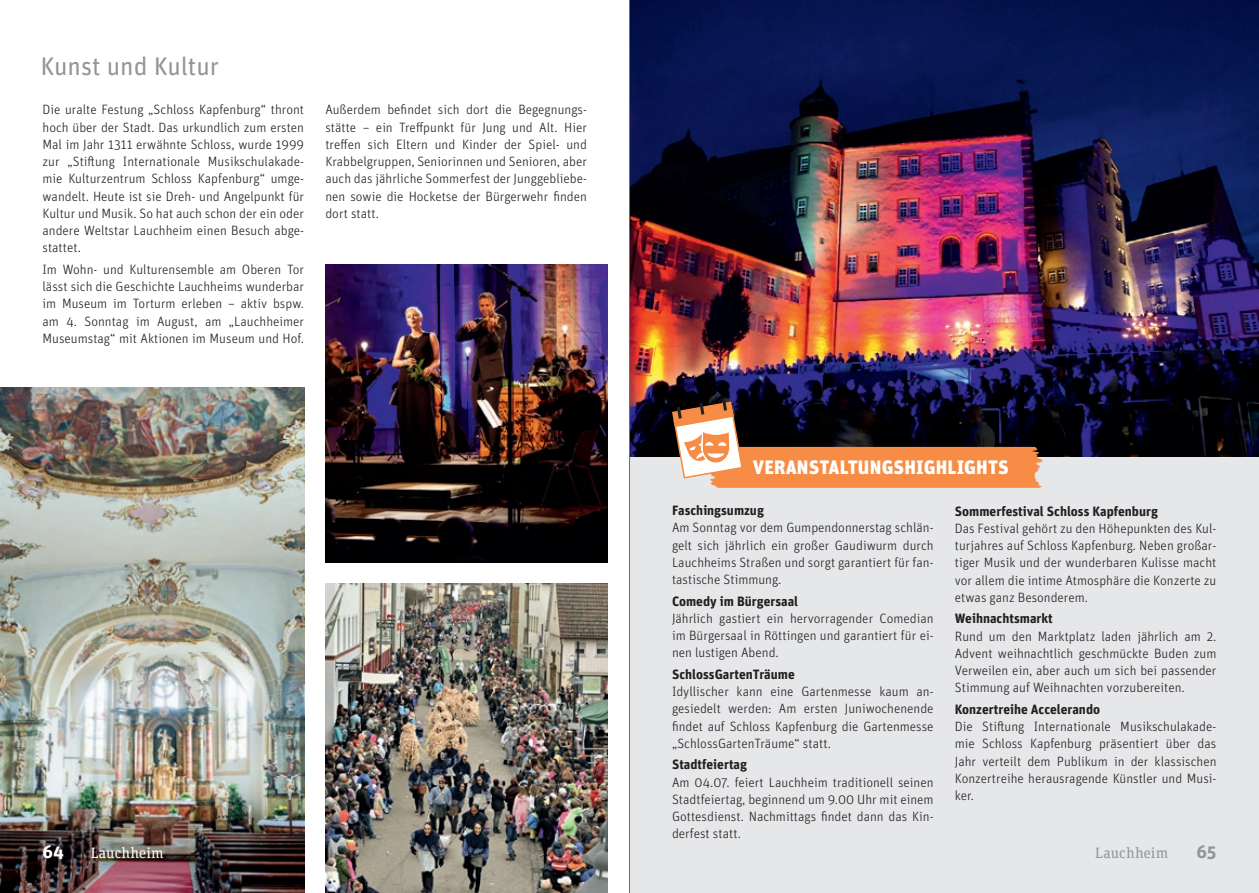
<style>
.page{position:relative;width:1259px;height:893px;background:#fff}
.page>*{position:absolute;margin:0;border:0;box-sizing:border-box;transform-origin:0 0}
.t1{font:25.5px "Unit Pro";color:#939598}
.t2{font:900 19.35px "Unit Pro";letter-spacing:.01em;color:#fff}
.t3{font:700 18px "Unit Pro";color:#fff}
.t4{font:700 18px "Unit Pro";color:#939598}
.t5{font:15px "Unit Slab Pro";letter-spacing:.015em;color:#fff}
.t6{font:15px "Unit Slab Pro";letter-spacing:.015em;color:#939598}
.t7{font:300 13.5px/17.2px "Unit Pro";color:#231f20;text-align:justify}
.t8{font:700 13.5px "Unit Pro";color:#231f20}
</style>
<div class="page">
<div style="left:629px;top:456px;width:630px;height:437px;background:#e6e7e9"></div>
<img style="left:325px;top:264px;width:283px;height:299px">
<img style="left:0;top:387px;width:304px;height:506px">
<img style="left:325px;top:584px;width:283px;height:309px">
<img style="left:630px;top:0;width:629px;height:456px">
<img style="left:710px;top:434px;width:371px;height:54px">
<svg style="left:671px;top:396px;width:73px;height:83px"></svg>
<hr style="left:629px;top:0;width:1px;height:893px;background:#6c6d70">
<h1 class="t1" style="left:40px;top:48px;width:180px">Kunst und Kultur</h1>
<p class="t7" style="left:43px;top:101px;width:263px">Die uralte Festung „Schloss Kapfenburg“ thront hoch über der Stadt. Das urkundlich zum ersten Mal im Jahr 1311 erwähnte Schloss, wurde 1999 zur „Stiftung Internationale Musikschulakade&shy;mie Kulturzentrum Schloss Kapfenburg“ umge&shy;wandelt. Heute ist sie Dreh- und Angelpunkt für Kultur und Musik. So hat auch schon der ein oder andere Weltstar Lauchheim einen Besuch abge&shy;stattet.</p>
<p class="t7" style="left:43px;top:260px;width:263px">Im Wohn- und Kulturensemble am Oberen Tor lässt sich die Geschichte Lauchheims wunderbar im Museum im Torturm erleben – aktiv bspw. am 4. Sonntag im August, am „Lauchheimer Museumstag“ mit Aktionen im Museum und Hof.</p>
<p class="t7" style="left:325px;top:101px;width:263px">Außerdem befindet sich dort die Begegnungs&shy;stätte – ein Treffpunkt für Jung und Alt. Hier treffen sich Eltern und Kinder der Spiel- und Krabbelgruppen, Seniorinnen und Senioren, aber auch das jährliche Sommerfest der Junggebliebe&shy;nen sowie die Hocketse der Bürgerwehr finden dort statt.</p>
<h2 class="t2" style="left:753px;top:453px;width:257px">VERANSTALTUNGSHIGHLIGHTS</h2>
<p class="t8" style="left:672px;top:500px;width:93px">Faschingsumzug</p>
<p class="t7" style="left:672px;top:519px;width:263px">Am Sonntag vor dem Gumpendonnerstag schlän&shy;gelt sich jährlich ein großer Gaudiwurm durch Lauchheims Straßen und sorgt garantiert für fan&shy;tastische Stimmung.</p>
<p class="t8" style="left:672px;top:591px;width:128px">Comedy im Bürgersaal</p>
<p class="t7" style="left:672px;top:609px;width:263px">Jährlich gastiert ein hervorragender Comedian im Bürgersaal in Röttingen und garantiert für ei&shy;nen lustigen Abend.</p>
<p class="t8" style="left:672px;top:664px;width:124px">SchlossGartenTräume</p>
<p class="t7" style="left:672px;top:682px;width:263px">Idyllischer kann eine Gartenmesse kaum an&shy;gesiedelt werden: Am ersten Juniwochenende findet auf Schloss Kapfenburg die Gartenmesse „SchlossGartenTräume“ statt.</p>
<p class="t8" style="left:672px;top:755px;width:77px">Stadtfeiertag</p>
<p class="t7" style="left:672px;top:773px;width:263px">Am 04.07. feiert Lauchheim traditionell seinen Stadtfeiertag, beginnend um 9.00 Uhr mit einem Gottesdienst. Nachmittags findet dann das Kin&shy;derfest statt.</p>
<p class="t8" style="left:955px;top:501px;width:205px">Sommerfestival Schloss Kapfenburg</p>
<p class="t7" style="left:955px;top:519px;width:263px">Das Festival gehört zu den Höhepunkten des Kul&shy;turjahres auf Schloss Kapfenburg. Neben großar&shy;tiger Musik und der wunderbaren Kulisse macht vor allem die intime Atmosphäre die Konzerte zu etwas ganz Besonderem.</p>
<p class="t8" style="left:955px;top:609px;width:99px">Weihnachtsmarkt</p>
<p class="t7" style="left:955px;top:627px;width:263px">Rund um den Marktplatz laden jährlich am 2.<br>Advent weihnachtlich geschmückte Buden zum Verweilen ein, aber auch um sich bei passender Stimmung auf Weihnachten vorzubereiten.</p>
<p class="t8" style="left:955px;top:699px;width:147px">Konzertreihe Accelerando</p>
<p class="t7" style="left:955px;top:717px;width:263px">Die Stiftung Internationale Musikschulakade&shy;mie Schloss Kapfenburg präsentiert über das Jahr verteilt dem Publikum in der klassischen Konzertreihe herausragende Künstler und Musi&shy;ker.</p>
<h3 class="t3" style="left:43px;top:838px;width:23px">64</h3>
<p class="t5" style="left:91px;top:842px;width:74px">Lauchheim</p>
<p class="t6" style="left:1095px;top:842px;width:74px">Lauchheim</p>
<h3 class="t4" style="left:1196px;top:838px;width:22px">65</h3>
</div>
